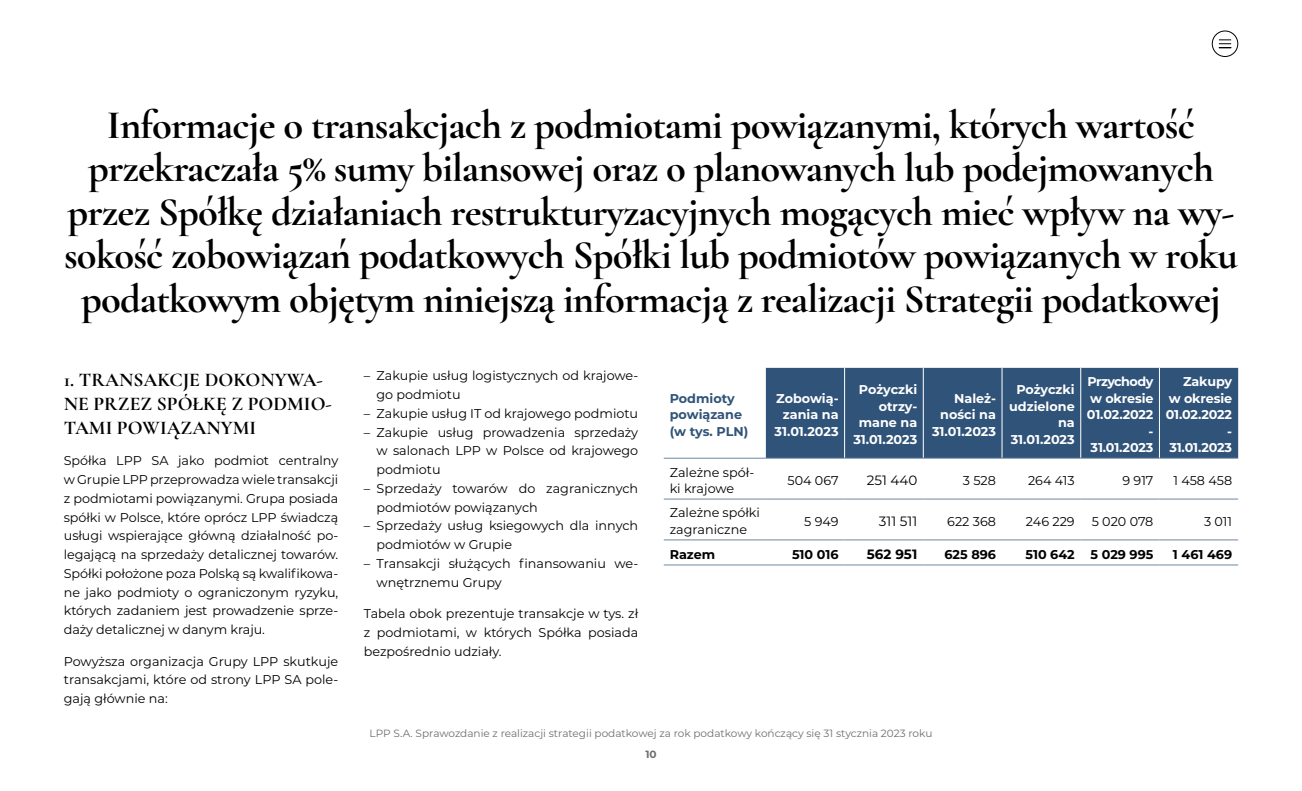
<style>
.page{position:relative;width:1302px;height:791px;background:#fff}
.page>*{position:absolute;margin:0;border:0;box-sizing:border-box;transform-origin:0 0}
.t1{font:700 40.5px/43.5px "Cormorant Garamond";letter-spacing:-.02em;color:#000;text-align:center}
.t2{font:700 19.5px/24px "Cormorant Garamond";color:#000}
.t3{font:13.5px "Montserrat";color:#000}
.t4{font:700 13.5px "Montserrat";color:#000}
.t5{font:12.75px/18.8px "Montserrat";color:#000}
.t6{font:700 12.75px/16.5px "Montserrat";letter-spacing:-.005em;color:#fff;text-align:right}
.t7{font:700 12.75px "Montserrat";color:#000}
.t8{font:700 12.75px/16.5px "Montserrat";color:#305379}
.t9{font:10.5px "Montserrat";color:#6e6e6e}
.t10{font:700 10.5px "Montserrat";color:#6e6e6e}
</style>
<div class="page">
<div style="left:765px;top:368px;width:472px;height:90px;background:#305379"></div>
<svg style="left:663px;top:498px;width:574px;height:67px"></svg>
<hr style="left:844px;top:368px;width:1px;height:90px;background:#fff">
<hr style="left:922px;top:368px;width:1px;height:90px;background:#fff">
<hr style="left:1001px;top:368px;width:1px;height:90px;background:#fff">
<hr style="left:1080px;top:368px;width:1px;height:90px;background:#fff">
<hr style="left:1158px;top:368px;width:1px;height:90px;background:#fff">
<hr style="left:663px;top:458px;width:102px;height:1px;background:#6e87a1">
<hr style="left:765px;top:458px;width:79px;height:1px;background:#6e87a1">
<hr style="left:844px;top:458px;width:79px;height:1px;background:#6e87a1">
<hr style="left:923px;top:458px;width:78px;height:1px;background:#6e87a1">
<hr style="left:1001px;top:458px;width:79px;height:1px;background:#6e87a1">
<hr style="left:1080px;top:458px;width:79px;height:1px;background:#6e87a1">
<hr style="left:1159px;top:458px;width:78px;height:1px;background:#6e87a1">
<hr style="left:663px;top:499px;width:102px;height:1px;background:#6e87a1">
<hr style="left:765px;top:499px;width:79px;height:1px;background:#6e87a1">
<hr style="left:844px;top:499px;width:79px;height:1px;background:#6e87a1">
<hr style="left:923px;top:499px;width:78px;height:1px;background:#6e87a1">
<hr style="left:1001px;top:499px;width:79px;height:1px;background:#6e87a1">
<hr style="left:1080px;top:499px;width:79px;height:1px;background:#6e87a1">
<hr style="left:1159px;top:499px;width:78px;height:1px;background:#6e87a1">
<hr style="left:663px;top:539px;width:102px;height:1px;background:#6e87a1">
<hr style="left:765px;top:539px;width:79px;height:1px;background:#6e87a1">
<hr style="left:844px;top:539px;width:79px;height:1px;background:#6e87a1">
<hr style="left:923px;top:539px;width:78px;height:1px;background:#6e87a1">
<hr style="left:1001px;top:539px;width:79px;height:1px;background:#6e87a1">
<hr style="left:1080px;top:539px;width:79px;height:1px;background:#6e87a1">
<hr style="left:1159px;top:539px;width:78px;height:1px;background:#6e87a1">
<hr style="left:663px;top:565px;width:102px;height:1px;background:#6e87a1">
<hr style="left:765px;top:565px;width:79px;height:1px;background:#6e87a1">
<hr style="left:844px;top:565px;width:79px;height:1px;background:#6e87a1">
<hr style="left:923px;top:565px;width:78px;height:1px;background:#6e87a1">
<hr style="left:1001px;top:565px;width:79px;height:1px;background:#6e87a1">
<hr style="left:1080px;top:565px;width:79px;height:1px;background:#6e87a1">
<hr style="left:1159px;top:565px;width:78px;height:1px;background:#6e87a1">
<div style="left:1211px;top:31px;width:26px;height:26px;border:1px solid #000;border-radius:50%"></div>
<svg style="left:1218px;top:39px;width:12px;height:9px"></svg>
<p class="t1" style="left:64px;top:103px;width:1174px">Informacje o transakcjach z podmiotami powiązanymi, których wartość przekraczała 5% sumy bilansowej oraz o planowanych lub podejmowanych przez Spółkę działaniach restrukturyzacyjnych mogących mieć wpływ na wy&shy;sokość zobowiązań podatkowych Spółki lub podmiotów powiązanych w roku podatkowym objętym niniejszą informacją z realizacji Strategii podatkowej</p>
<h2 class="t2" style="left:64px;top:367px;width:269px">1. TRANSAKCJE DOKONYWA-<br>NE PRZEZ SPÓŁKĘ Z PODMIO-<br>TAMI POWIĄZANYMI</h2>
<p class="t5" style="left:64px;top:451px;width:276px;text-align:justify">Spółka LPP SA jako podmiot centralny w Grupie LPP przeprowadza wiele transakcji z podmiotami powiązanymi. Grupa posiada spółki w Polsce, które oprócz LPP świadczą usługi wspierające główną działalność po&shy;legającą na sprzedaży detalicznej towarów.<br>Spółki położone poza Polską są kwalifikowa&shy;ne jako podmioty o ograniczonym ryzyku, których zadaniem jest prowadzenie sprze&shy;daży detalicznej w danym kraju.</p>
<p class="t5" style="left:64px;top:651px;width:276px;text-align:justify">Powyższa organizacja Grupy LPP skutkuje transakcjami, które od strony LPP SA pole&shy;gają głównie na:</p>
<p class="t5" style="left:376px;top:366px;width:263px;text-indent:-13px">– Zakupie usług logistycznych od krajowe&shy;go podmiotu</p>
<p class="t5" style="left:364px;top:403px;width:276px">– Zakupie usług IT od krajowego podmiotu</p>
<p class="t5" style="left:376px;top:422px;width:263px;text-align:justify;text-indent:-13px">– Zakupie usług prowadzenia sprzedaży w salonach LPP w Polsce od krajowego podmiotu</p>
<p class="t5" style="left:376px;top:478px;width:263px;text-indent:-13px">– Sprzedaży towarów do zagranicznych podmiotów powiązanych</p>
<p class="t5" style="left:376px;top:516px;width:263px;text-indent:-13px">– Sprzedaży usług ksiegowych dla innych podmiotów w Grupie</p>
<p class="t5" style="left:376px;top:553px;width:263px;text-indent:-13px">– Transakcji służących finansowaniu we&shy;wnętrznemu Grupy</p>
<p class="t5" style="left:364px;top:604px;width:276px;text-align:justify">Tabela obok prezentuje transakcje w tys. zł z podmiotami, w których Spółka posiada bezpośrednio udziały.</p>
<p class="t8" style="left:669px;top:389px;width:80px">Podmioty powiązane (w tys. PLN)</p>
<p class="t6" style="left:774px;top:389px;width:65px">Zobowią&shy;zania na<br>31.01.2023</p>
<p class="t6" style="left:853px;top:381px;width:65px">Pożyczki otrzy&shy;mane na<br>31.01.2023</p>
<p class="t6" style="left:931px;top:389px;width:65px">Należ&shy;ności na<br>31.01.2023</p>
<p class="t6" style="left:1008px;top:381px;width:67px">Pożyczki udzielone na<br>31.01.2023</p>
<p class="t6" style="left:1086px;top:373px;width:68px">Przychody w okresie<br>01.02.2022 -<br>31.01.2023</p>
<p class="t6" style="left:1165px;top:373px;width:68px">Zakupy<br>w okresie<br>01.02.2022 -<br>31.01.2023</p>
<p class="t5" style="left:669px;top:463px;width:86px;line-height:16.5px">Zależne spół&shy;ki krajowe</p>
<p class="t5" style="left:787px;top:470px;width:53px">504 067</p>
<p class="t3" style="left:866px;top:471px;width:52px">251 440</p>
<p class="t5" style="left:962px;top:470px;width:35px">3 528</p>
<p class="t5" style="left:1027px;top:470px;width:48px">264 413</p>
<p class="t5" style="left:1122px;top:470px;width:32px">9 917</p>
<p class="t5" style="left:1173px;top:470px;width:60px">1 458 458</p>
<p class="t5" style="left:669px;top:504px;width:92px;line-height:16.5px">Zależne spółki zagraniczne</p>
<p class="t5" style="left:804px;top:511px;width:36px">5 949</p>
<p class="t3" style="left:878px;top:512px;width:40px">311 511</p>
<p class="t5" style="left:947px;top:511px;width:50px">622 368</p>
<p class="t5" style="left:1025px;top:511px;width:50px">246 229</p>
<p class="t5" style="left:1091px;top:511px;width:63px">5 020 078</p>
<p class="t5" style="left:1203px;top:511px;width:30px">3 011</p>
<p class="t7" style="left:669px;top:545px;width:47px">Razem</p>
<p class="t7" style="left:791px;top:545px;width:48px">510 016</p>
<p class="t4" style="left:866px;top:544px;width:52px">562 951</p>
<p class="t7" style="left:944px;top:545px;width:53px">625 896</p>
<p class="t7" style="left:1025px;top:545px;width:129px">510 642 5 029 995</p>
<p class="t7" style="left:1172px;top:545px;width:61px">1 461 469</p>
<p class="t9" style="left:369px;top:726px;width:564px">LPP S.A. Sprawozdanie z realizacji strategii podatkowej za rok podatkowy kończący się 31 stycznia 2023 roku</p>
<p class="t10" style="left:645px;top:747px;width:13px">10</p>
</div>
